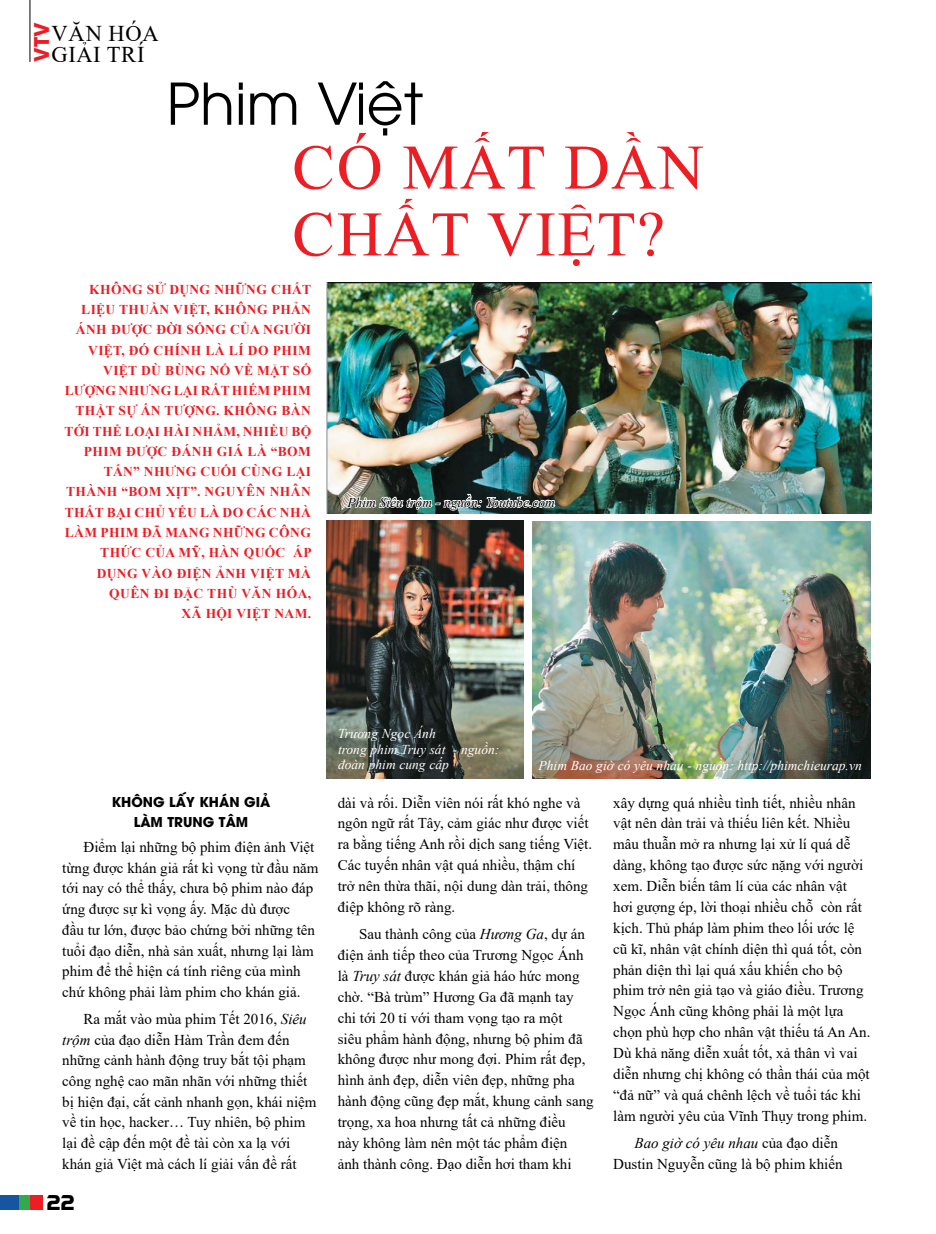
<style>
.page{position:relative;width:936px;height:1234px;background:#fff}
.page>*{position:absolute;margin:0;border:0;box-sizing:border-box;transform-origin:0 0}
.t1{font:63.45px/66.8px "Times New Roman";letter-spacing:.02em;color:#ed1d24}
.t2{font:57px "UTM Avo";color:#000}
.t3{font:22.5px/21.8px "Times New Roman";letter-spacing:.035em;color:#000}
.t4{font:21px "UTM Eremitage";color:#000}
.t5{font:700 20.25px "UTM Avo";color:#ed1d24}
.t6{font:15px/20.9px "Times New Roman";color:#000}
.t7{font:700 13.5px/20.2px "Times New Roman";letter-spacing:.035em;color:#ed1d24;text-align:right}
.t8{font:italic 13.5px/15.8px "Times New Roman";color:#fff}
.t9{font:italic 13.5px "Times New Roman";color:#000}
.t10{font:700 13.5px/20px "UTM Avo";color:#000;text-align:center}
.s1{font-style:italic}
</style>
<div class="page">
<div style="left:18px;top:1194px;width:13px;height:15px;background:#33a94e"></div>
<div style="left:31px;top:1194px;width:12px;height:15px;background:#ed1d24"></div>
<div style="left:0;top:1194px;width:18px;height:15px;background:#1655a0"></div>
<img style="left:326px;top:282px;width:545px;height:232px">
<img style="left:326px;top:520px;width:198px;height:258px">
<img style="left:532px;top:521px;width:338px;height:257px">
<img style="left:345px;top:489px;width:211px;height:25px">
<hr style="left:30px;top:0;width:1px;height:62px;background:#000">
<h3 class="t5" style="left:25px;top:62px;width:41px;rotate:-90deg">VTV</h3>
<h3 class="t3" style="left:52px;top:21px;width:109px">Văn hóa<br>Giải tr í</h3>
<h2 class="t2" style="left:166px;top:59px;width:258px">Phim Việt</h2>
<h1 class="t1" style="left:292px;top:132px;width:399px">có mất dần chất Việt?</h1>
<p class="t7" style="left:65px;top:279px;width:248px">KHÔNG SỬ DỤNG NHỮNG CHẤT<br>LIỆU THUẦN VIỆT, KHÔNG PHẢN<br>ÁNH ĐƯỢC ĐỜI SỐNG CỦA NGƯỜI<br>VIỆT, ĐÓ CHÍNH LÀ LÍ D O PHIM<br>VIỆT DÙ BÙNG NỔ VỀ MẶT SỐ<br>LƯỢNG NHƯNG LẠI RẤT HIẾM PHIM<br>THẬT SỰ ẤN TƯỢNG. KHÔNG BÀN<br>TỚI THỂ LOẠI HÀI NHẢM, NHIỀU BỘ<br>PHIM ĐƯỢC ĐÁNH GIÁ LÀ “BOM<br>TẤN” NHƯNG CUỐI CÙNG LẠI<br>THÀNH “BOM XỊT”. NGUYÊN NHÂN<br>THẤT BẠI CHỦ YẾU LÀ D O CÁC NHÀ<br>LÀM PHIM ĐÃ MANG NHỮNG CÔNG<br>THỨC CỦA MỸ, HÀN QUỐC ÁP<br>DỤNG VÀO ĐIỆN ẢNH VIỆT MÀ<br>QUÊN ĐI ĐẶC THÙ VĂN HÓA,<br>XÃ HỘI VIỆT NAM.</p>
<p class="t9" style="left:347px;top:493px;width:209px">Phim Siêu trộm - nguồn: Youtube.com</p>
<p class="t10" style="left:112px;top:790px;width:160px">KHÔNG LẤY KHÁN GIẢ<br>LÀM TRUNG TÂM</p>
<p class="t6" style="left:62px;top:836px;width:258px;text-indent:21px">Điểm lại những bộ phim điện ảnh Việt từng được khán giả rất kì vọng từ đầu năm tới nay có thể thấy, chưa bộ phim nào đáp ứng được sự kì vọng ấy. Mặc dù được<br>đầu tư lớn, được bảo chứng bởi những tên tuổi đạo diễn, nhà sản xuất, nhưng lại làm phim để thể hiện cá tính riêng của mình chứ không phải làm phim cho khán giả.</p>
<p class="t6" style="left:62px;top:1007px;width:256px;text-indent:21px">Ra mắt vào mùa phim Tết 2016, <span class="s1">Siêu trộm</span> của đạo diễn Hàm Trần đem đến những cảnh hành động truy bắt tội phạm công nghệ cao mãn nhãn với những thiết bị hiện đại, cắt cảnh nhanh gọn, khái niệm về tin học, hacker… Tuy nhiên, bộ phim lại đề cập đến một đề tài còn xa lạ với khán giả Việt mà cách lí giải vấn đề rất</p>
<h3 class="t4" style="left:45px;top:1186px;width:31px">22</h3>
<p class="t8" style="left:338px;top:725px;width:163px">Trương Ngọc Ánh<br>trong phim Truy sát - nguồn: đoàn phim cung cấp</p>
<p class="t8" style="left:538px;top:756px;width:324px">Phim Bao giờ có yêu nhau - nguồn: http://phimchieurap.vn</p>
<p class="t6" style="left:338px;top:791px;width:256px">dài và rối. Diễn viên nói rất khó nghe và ngôn ngữ rất Tây, cảm giác như được viết ra bằng tiếng Anh rồi dịch sang tiếng Việt.<br>Các tuyến nhân vật quá nhiều, thậm chí trở nên thừa thãi, nội dung dàn trải, thông điệp không rõ ràng.</p>
<p class="t6" style="left:338px;top:923px;width:257px;text-indent:21px">Sau thành công của <span class="s1">Hương Ga</span>, dự án điện ảnh tiếp theo của Trương Ngọc Ánh là <span class="s1">Truy sát</span> được khán giả háo hức mong chờ. “Bà trùm” Hương Ga đã mạnh tay chi tới 20 tỉ với tham vọng tạo ra một<br>siêu phẩm hành động, nhưng bộ phim đã không được như mong đợi. Phim rất đẹp, hình ảnh đẹp, diễn viên đẹp, những pha hành động cũng đẹp mắt, khung cảnh sang trọng, xa hoa nhưng tất cả những điều<br>này không làm nên một tác phẩm điện<br>ảnh thành công. Đạo diễn hơi tham khi</p>
<p class="t6" style="left:613px;top:791px;width:259px">xây dựng quá nhiều tình tiết, nhiều nhân vật nên dàn trải và thiếu liên kết. Nhiều mâu thuẫn mở ra nhưng lại xử lí quá dễ dàng, không tạo được sức nặng với người xem. Diễn biến tâm lí của các nhân vật hơi gượng ép, lời thoại nhiều chỗ còn rất kịch. Thủ pháp làm phim theo lối ước lệ cũ kĩ, nhân vật chính diện thì quá tốt, còn phản diện thì lại quá xấu khiến cho bộ phim trở nên giả tạo và giáo điều. Trương Ngọc Ánh cũng không phải là một lựa chọn phù hợp cho nhân vật thiếu tá An An.<br>Dù khả năng diễn xuất tốt, xả thân vì vai diễn nhưng chị không có thần thái của một “đả nữ” và quá chênh lệch về tuổi tác khi làm người yêu của Vĩnh Thụy trong phim.</p>
<p class="t6" style="left:613px;top:1131px;width:231px;text-indent:21px"><span class="s1">Bao giờ có yêu nhau</span> của đạo diễn<br>Dustin Nguyễn cũng là bộ phim khiến</p>
</div>
